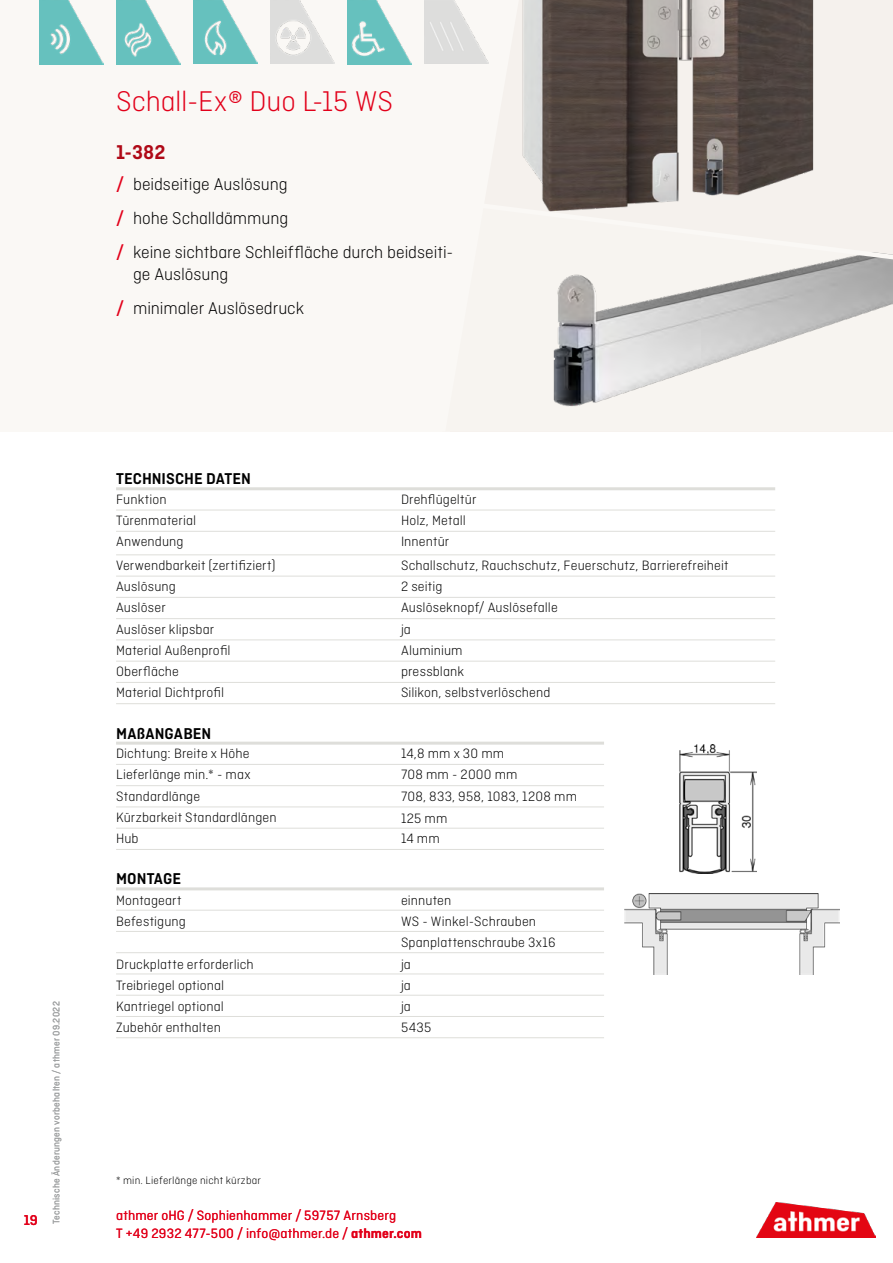
<style>
.page{position:relative;width:893px;height:1263px;background:#fff}
.page>*{position:absolute;margin:0;border:0;box-sizing:border-box;transform-origin:0 0}
.t1{font:300 30px "Ciutadella";letter-spacing:-.005em;color:#e2001a}
.t2{font:600 21px "Ciutadella";color:#af0917}
.t3{font:300 18px/33.8px "Ciutadella";letter-spacing:-.005em;color:#000}
.t4{font:600 16.5px "Ciutadella";color:#000}
.t5{font:500 15px "Ciutadella";color:#e2001a}
.t6{font:300 14.25px/21.3px "Ciutadella";letter-spacing:.01em;color:#000}
.t7{font:14.25px/18px "Ciutadella";letter-spacing:.01em;color:#e2001a}
.t8{font:300 11.25px "Ciutadella";letter-spacing:.02em;color:#000}
.t9{font:9.75px "Ciutadella";letter-spacing:.025em;color:#9c9e9f}
.s1{font-weight:500;color:#e2001a}
.s2{font-weight:600}
</style>
<div class="page">
<img style="left:756px;top:1202px;width:119px;height:36px">
<div style="left:0;top:0;width:893px;height:431px;background:#faf8f5"></div>
<div style="left:451px;top:0;width:442px;height:431px;background:#f5f1ed"></div>
<img style="left:523px;top:0;width:291px;height:199px">
<img style="left:553px;top:261px;width:340px;height:145px">
<svg style="left:542px;top:199px;width:351px;height:62px"></svg>
<hr style="left:116px;top:510px;width:285px;height:1px;background:#dededa">
<hr style="left:401px;top:510px;width:374px;height:1px;background:#dededa">
<hr style="left:116px;top:531px;width:285px;height:1px;background:#dededa">
<hr style="left:401px;top:531px;width:374px;height:1px;background:#dededa">
<hr style="left:116px;top:555px;width:285px;height:1px;background:#dededa">
<hr style="left:401px;top:555px;width:374px;height:1px;background:#dededa">
<hr style="left:116px;top:576px;width:285px;height:1px;background:#dededa">
<hr style="left:401px;top:576px;width:374px;height:1px;background:#dededa">
<hr style="left:116px;top:597px;width:285px;height:1px;background:#dededa">
<hr style="left:401px;top:597px;width:374px;height:1px;background:#dededa">
<hr style="left:116px;top:618px;width:285px;height:1px;background:#dededa">
<hr style="left:401px;top:618px;width:374px;height:1px;background:#dededa">
<hr style="left:116px;top:640px;width:285px;height:1px;background:#dededa">
<hr style="left:401px;top:640px;width:374px;height:1px;background:#dededa">
<hr style="left:116px;top:661px;width:285px;height:1px;background:#dededa">
<hr style="left:401px;top:661px;width:374px;height:1px;background:#dededa">
<hr style="left:116px;top:682px;width:285px;height:1px;background:#dededa">
<hr style="left:401px;top:682px;width:374px;height:1px;background:#dededa">
<hr style="left:116px;top:703px;width:285px;height:1px;background:#dededa">
<hr style="left:401px;top:703px;width:374px;height:1px;background:#dededa">
<hr style="left:116px;top:487px;width:285px;height:3px;background:#dededa">
<hr style="left:401px;top:487px;width:374px;height:3px;background:#dededa">
<hr style="left:116px;top:742px;width:285px;height:3px;background:#dededa">
<hr style="left:401px;top:742px;width:203px;height:3px;background:#dededa">
<hr style="left:116px;top:764px;width:285px;height:1px;background:#dededa">
<hr style="left:401px;top:764px;width:203px;height:1px;background:#dededa">
<hr style="left:116px;top:785px;width:285px;height:1px;background:#dededa">
<hr style="left:401px;top:785px;width:203px;height:1px;background:#dededa">
<hr style="left:116px;top:807px;width:285px;height:1px;background:#dededa">
<hr style="left:401px;top:807px;width:203px;height:1px;background:#dededa">
<hr style="left:116px;top:828px;width:285px;height:1px;background:#dededa">
<hr style="left:401px;top:828px;width:203px;height:1px;background:#dededa">
<hr style="left:116px;top:849px;width:285px;height:1px;background:#dededa">
<hr style="left:401px;top:849px;width:203px;height:1px;background:#dededa">
<hr style="left:116px;top:887px;width:285px;height:3px;background:#dededa">
<hr style="left:401px;top:887px;width:203px;height:3px;background:#dededa">
<hr style="left:116px;top:910px;width:285px;height:1px;background:#dededa">
<hr style="left:401px;top:910px;width:203px;height:1px;background:#dededa">
<hr style="left:116px;top:931px;width:285px;height:1px;background:#dededa">
<hr style="left:401px;top:931px;width:203px;height:1px;background:#dededa">
<hr style="left:116px;top:952px;width:285px;height:1px;background:#dededa">
<hr style="left:401px;top:952px;width:203px;height:1px;background:#dededa">
<hr style="left:116px;top:974px;width:285px;height:1px;background:#dededa">
<hr style="left:401px;top:974px;width:203px;height:1px;background:#dededa">
<hr style="left:116px;top:995px;width:285px;height:1px;background:#dededa">
<hr style="left:401px;top:995px;width:203px;height:1px;background:#dededa">
<hr style="left:116px;top:1016px;width:285px;height:1px;background:#dededa">
<hr style="left:401px;top:1016px;width:203px;height:1px;background:#dededa">
<hr style="left:116px;top:1037px;width:285px;height:1px;background:#dededa">
<hr style="left:401px;top:1037px;width:203px;height:1px;background:#dededa">
<img style="left:624px;top:893px;width:215px;height:82px">
<img style="left:679px;top:744px;width:77px;height:130px">
<img style="left:270px;top:0;width:64px;height:64px">
<img style="left:193px;top:0;width:64px;height:64px">
<img style="left:117px;top:0;width:63px;height:64px">
<img style="left:40px;top:0;width:63px;height:64px">
<img style="left:347px;top:0;width:64px;height:64px">
<img style="left:424px;top:0;width:64px;height:64px">
<h1 class="t1" style="left:116px;top:85px;width:279px">Schall-Ex® Duo L-15 WS</h1>
<h2 class="t2" style="left:116px;top:140px;width:51px">1-382</h2>
<p class="t3" style="left:116px;top:167px;width:339px"><span class="s1">/</span> beidseitige Auslösung<br><span class="s1">/</span> hohe Schalldämmung<br><span class="s1">/</span> keine sichtbare Schleiffläche durch beidseiti-</p>
<p class="t3" style="left:116px;top:257px;width:189px;text-indent:17px">ge Auslösung<br><span class="s1">/</span> minimaler Auslösedruck</p>
<p class="t4" style="left:116px;top:469px;width:136px">TECHNISCHE DATEN</p>
<p class="t6" style="left:116px;top:488px;width:52px">Funktion</p>
<p class="t6" style="left:401px;top:488px;width:77px">Drehflügeltür</p>
<p class="t6" style="left:116px;top:510px;width:82px">Türenmaterial</p>
<p class="t6" style="left:401px;top:510px;width:66px">Holz, Metall</p>
<p class="t6" style="left:116px;top:531px;width:69px">Anwendung</p>
<p class="t6" style="left:401px;top:531px;width:50px">Innentür</p>
<p class="t6" style="left:116px;top:554px;width:161px">Verwendbarkeit (zertifiziert)</p>
<p class="t6" style="left:401px;top:554px;width:329px">Schallschutz, Rauchschutz, Feuerschutz, Barrierefreiheit</p>
<p class="t6" style="left:116px;top:576px;width:61px">Auslösung</p>
<p class="t6" style="left:401px;top:576px;width:43px">2 seitig</p>
<p class="t6" style="left:116px;top:597px;width:51px">Auslöser</p>
<p class="t6" style="left:401px;top:597px;width:158px">Auslöseknopf/ Auslösefalle</p>
<p class="t6" style="left:116px;top:618px;width:100px">Auslöser klipsbar</p>
<p class="t6" style="left:401px;top:618px;width:12px">ja</p>
<p class="t6" style="left:116px;top:639px;width:116px">Material Außenprofil</p>
<p class="t6" style="left:401px;top:639px;width:63px">Aluminium</p>
<p class="t6" style="left:116px;top:661px;width:64px">Oberfläche</p>
<p class="t6" style="left:401px;top:661px;width:65px">pressblank</p>
<p class="t6" style="left:116px;top:682px;width:109px">Material Dichtprofil</p>
<p class="t6" style="left:401px;top:682px;width:151px">Silikon, selbstverlöschend</p>
<p class="t4" style="left:116px;top:724px;width:97px">MAßANGABEN</p>
<p class="t6" style="left:116px;top:743px;width:135px">Dichtung: Breite x Höhe</p>
<p class="t6" style="left:401px;top:743px;width:105px">14,8 mm x 30 mm</p>
<p class="t6" style="left:116px;top:764px;width:136px">Lieferlänge min.* - max</p>
<p class="t6" style="left:401px;top:764px;width:118px">708 mm - 2000 mm</p>
<p class="t6" style="left:116px;top:785px;width:86px">Standardlänge</p>
<p class="t6" style="left:401px;top:785px;width:178px">708, 833, 958, 1083, 1208 mm</p>
<p class="t6" style="left:116px;top:806px;width:162px">Kürzbarkeit Standardlängen</p>
<p class="t6" style="left:401px;top:807px;width:48px">125 mm</p>
<p class="t6" style="left:116px;top:828px;width:24px">Hub</p>
<p class="t6" style="left:401px;top:828px;width:40px">14 mm</p>
<p class="t4" style="left:116px;top:869px;width:66px">MONTAGE</p>
<p class="t6" style="left:116px;top:889px;width:67px">Montageart</p>
<p class="t6" style="left:401px;top:889px;width:52px">einnuten</p>
<p class="t6" style="left:116px;top:911px;width:71px">Befestigung</p>
<p class="t6" style="left:401px;top:911px;width:156px">WS - Winkel-Schrauben<br>Spanplattenschraube 3x16</p>
<p class="t6" style="left:116px;top:953px;width:139px">Druckplatte erforderlich</p>
<p class="t6" style="left:401px;top:953px;width:12px">ja</p>
<p class="t6" style="left:116px;top:974px;width:110px">Treibriegel optional</p>
<p class="t6" style="left:401px;top:974px;width:12px">ja</p>
<p class="t6" style="left:116px;top:996px;width:109px">Kantriegel optional</p>
<p class="t6" style="left:401px;top:996px;width:12px">ja</p>
<p class="t6" style="left:116px;top:1017px;width:106px">Zubehör enthalten</p>
<p class="t6" style="left:401px;top:1017px;width:32px">5435</p>
<p class="t9" style="left:51px;top:1224px;width:224px;rotate:-90deg">Technische Änderungen vorbehalten / athmer 09.2022</p>
<p class="t8" style="left:116px;top:1174px;width:146px">* min. Lieferlänge nicht kürzbar</p>
<p class="t5" style="left:24px;top:1212px;width:16px">19</p>
<p class="t7" style="left:116px;top:1206px;width:307px">athmer oHG / Sophienhammer / 59757 Arnsberg<br>T +49 2932 477-500 / info@athmer.de / <span class="s2">athmer.com</span></p>
</div>
